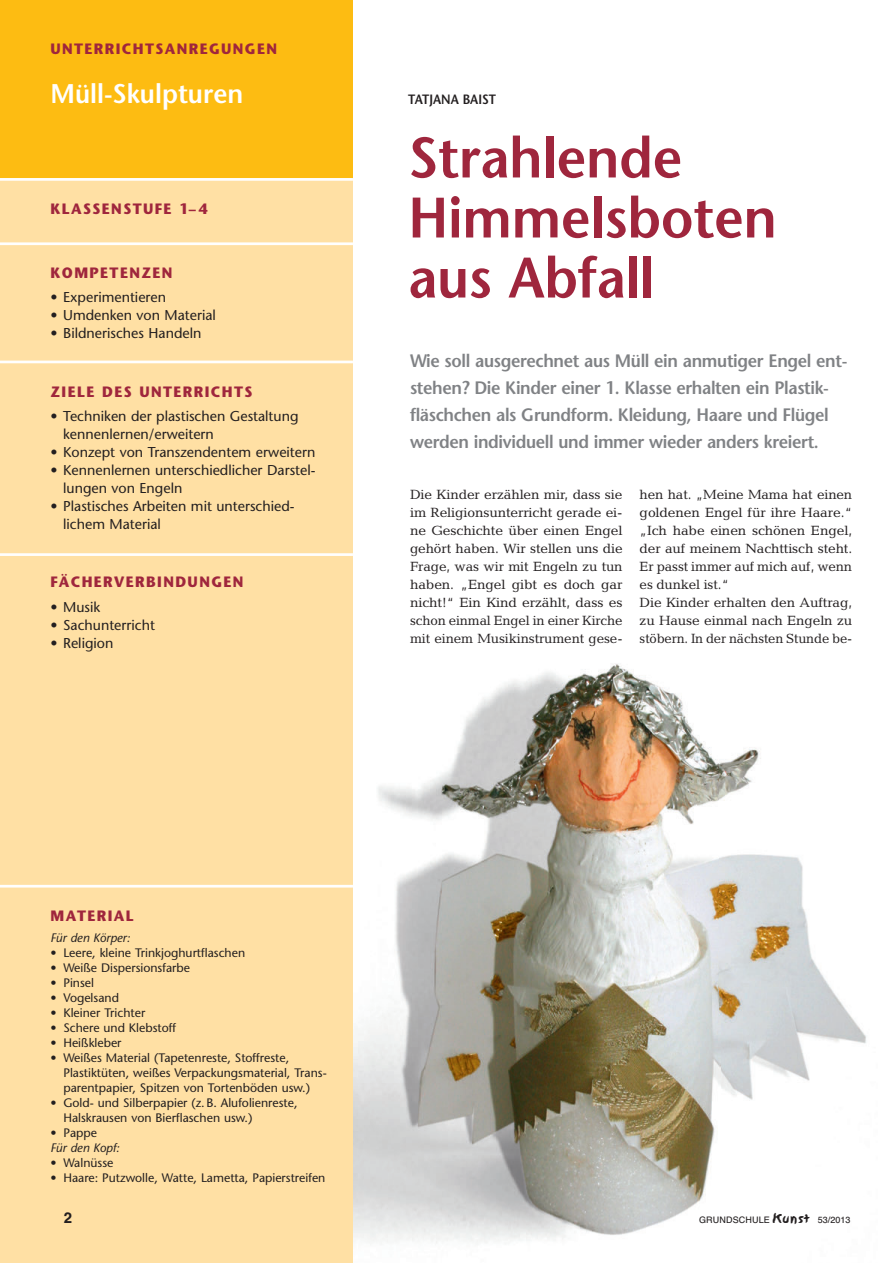
<style>
.page{position:relative;width:893px;height:1263px;background:#fff}
.page>*{position:absolute;margin:0;border:0;box-sizing:border-box;transform-origin:0 0}
.t1{font:600 57px/60px "Stone Sans Std";letter-spacing:-.005em;color:#9f263d;scale:.95 1}
.t2{font:600 27px "Stone Sans Std";color:#fff;scale:.95 1}
.t3{font:600 18px/27px "Stone Sans Std";letter-spacing:-.02em;color:#808285;scale:.95 1}
.t4{font:700 15px "Stone Sans Std";letter-spacing:.1em;color:#9f263d;scale:.95 1}
.t5{font:700 15px "Schulbuch Nord OT";color:#231f20}
.t6{font:500 14.25px/18px "Stone Sans Std";color:#231f20}
.t7{font:13.5px/18px "Candida Std";letter-spacing:-.01em;color:#231f20;text-align:justify}
.t8{font:600 13.5px "Stone Sans Std";color:#231f20;scale:.9 1}
.t9{font:500 12.3px/15px "Stone Sans Std";color:#231f20}
.t10{font:italic 500 12.3px "Stone Sans Std";color:#231f20}
.t11{font:9px "Schulbuch Nord OT";letter-spacing:.015em;color:#231f20}
.s1{font-family:"Sand";font-size:12px}
</style>
<div class="page">
<img style="left:353px;top:663px;width:513px;height:580px">
<div style="left:0;top:0;width:353px;height:1263px;background:#ffe0a4"></div>
<hr style="left:0;top:553px;width:353px;height:3px;background:#fff">
<hr style="left:0;top:361px;width:353px;height:2px;background:#fff">
<hr style="left:0;top:242px;width:353px;height:3px;background:#fff">
<div style="left:0;top:0;width:353px;height:179px;background:#fdbc12"></div>
<hr style="left:0;top:178px;width:353px;height:3px;background:#fff">
<hr style="left:0;top:885px;width:353px;height:3px;background:#fff">
<p class="t4" style="left:50px;top:39px;width:240px">UNTERRICHTSANREGUNGEN</p>
<h2 class="t2" style="left:50px;top:77px;width:205px">Müll-Skulpturen</h2>
<p class="t8" style="left:408px;top:91px;width:99px">TATJANA BAIST</p>
<h1 class="t1" style="left:408px;top:128px;width:390px">Strahlende<br>Himmelsboten aus Abfall</h1>
<p class="t4" style="left:50px;top:200px;width:167px">KLASSENSTUFE 1– 4</p>
<p class="t4" style="left:50px;top:264px;width:130px">KOMPETENZEN</p>
<p class="t6" style="left:50px;top:288px;width:117px">• Experimentieren</p>
<p class="t6" style="left:50px;top:306px;width:167px">• Umdenken von Material</p>
<p class="t6" style="left:50px;top:324px;width:153px">• Bildnerisches Handeln</p>
<p class="t4" style="left:50px;top:382px;width:214px">ZIELE DES UNTERRICHTS</p>
<p class="t6" style="left:63px;top:407px;width:237px;text-indent:-13px">• Techniken der plastischen Gestaltung kennenlernen/erweitern</p>
<p class="t6" style="left:50px;top:443px;width:266px">• Konzept von Transzendentem erweitern</p>
<p class="t6" style="left:63px;top:461px;width:254px;text-indent:-13px">• Kennenlernen unterschiedlicher Darstel&shy;lungen von Engeln</p>
<p class="t6" style="left:63px;top:497px;width:233px;text-indent:-13px">• Plastisches Arbeiten mit unterschied&shy;lichem Material</p>
<p class="t4" style="left:50px;top:573px;width:205px">FÄCHERVERBINDUNGEN</p>
<p class="t6" style="left:50px;top:598px;width:51px">• Musik</p>
<p class="t6" style="left:50px;top:616px;width:106px">• Sachunterricht</p>
<p class="t6" style="left:50px;top:634px;width:65px">• Religion</p>
<h3 class="t3" style="left:410px;top:347px;width:462px">Wie soll ausgerechnet aus Müll ein anmutiger Engel ent&shy;stehen? Die Kinder einer 1. Klasse erhalten ein Plastik&shy;fläschchen als Grundform. Kleidung, Haare und Flügel werden individuell und immer wieder anders kreiert.</h3>
<p class="t7" style="left:410px;top:486px;width:214px">Die Kinder erzählen mir, dass sie im Religionsunterricht gerade ei&shy;ne Geschichte über einen Engel gehört haben. Wir stellen uns die Frage, was wir mit Engeln zu tun haben. „Engel gibt es doch gar nicht!“ Ein Kind erzählt, dass es schon einmal Engel in einer Kirche mit einem Musikinstrument gese-</p>
<p class="t7" style="left:640px;top:486px;width:214px;text-align:left">hen hat. „Meine Mama hat einen goldenen Engel für ihre Haare.“ „Ich habe einen schönen Engel, der auf meinem Nachttisch steht.<br>Er passt immer auf mich auf, wenn es dunkel ist.“<br>Die Kinder erhalten den Auftrag, zu Hause einmal nach Engeln zu stöbern. In der nächsten Stunde be-</p>
<p class="t4" style="left:51px;top:906px;width:89px">MATERIAL</p>
<p class="t10" style="left:51px;top:930px;width:81px">Für den Körper:</p>
<p class="t9" style="left:51px;top:945px;width:196px">• Leere, kleine Trinkjoghurtflaschen</p>
<p class="t9" style="left:51px;top:960px;width:141px">• Weiße Dispersionsfarbe</p>
<p class="t9" style="left:51px;top:975px;width:45px">• Pinsel</p>
<p class="t9" style="left:51px;top:990px;width:70px">• Vogelsand</p>
<p class="t9" style="left:51px;top:1005px;width:96px">• Kleiner Trichter</p>
<p class="t9" style="left:51px;top:1020px;width:127px">• Schere und Klebstoff</p>
<p class="t9" style="left:51px;top:1035px;width:72px">• Heißkleber</p>
<p class="t9" style="left:63px;top:1050px;width:265px;text-indent:-13px">• Weißes Material (Tapetenreste, Stoffreste,<br>Plastiktüten, weißes Verpackungsmaterial, Trans&shy;parentpapier, Spitzen von Tortenböden usw.)</p>
<p class="t9" style="left:63px;top:1095px;width:236px;text-indent:-13px">• Gold- und Silberpapier (z. B. Alufolienreste,<br>Halskrausen von Bierflaschen usw.)</p>
<p class="t9" style="left:51px;top:1125px;width:48px">• Pappe</p>
<p class="t10" style="left:51px;top:1140px;width:71px">Für den Kopf:</p>
<p class="t9" style="left:51px;top:1155px;width:64px">• Walnüsse</p>
<p class="t9" style="left:51px;top:1170px;width:276px">• Haare: Putzwolle, Watte, Lametta, Papierstreifen</p>
<p class="t5" style="left:64px;top:1208px;width:10px">2</p>
<p class="t11" style="left:699px;top:1214px;width:153px">GRUNDSCHULE <span class="s1">Kunst</span> 53/2013</p>
</div>
